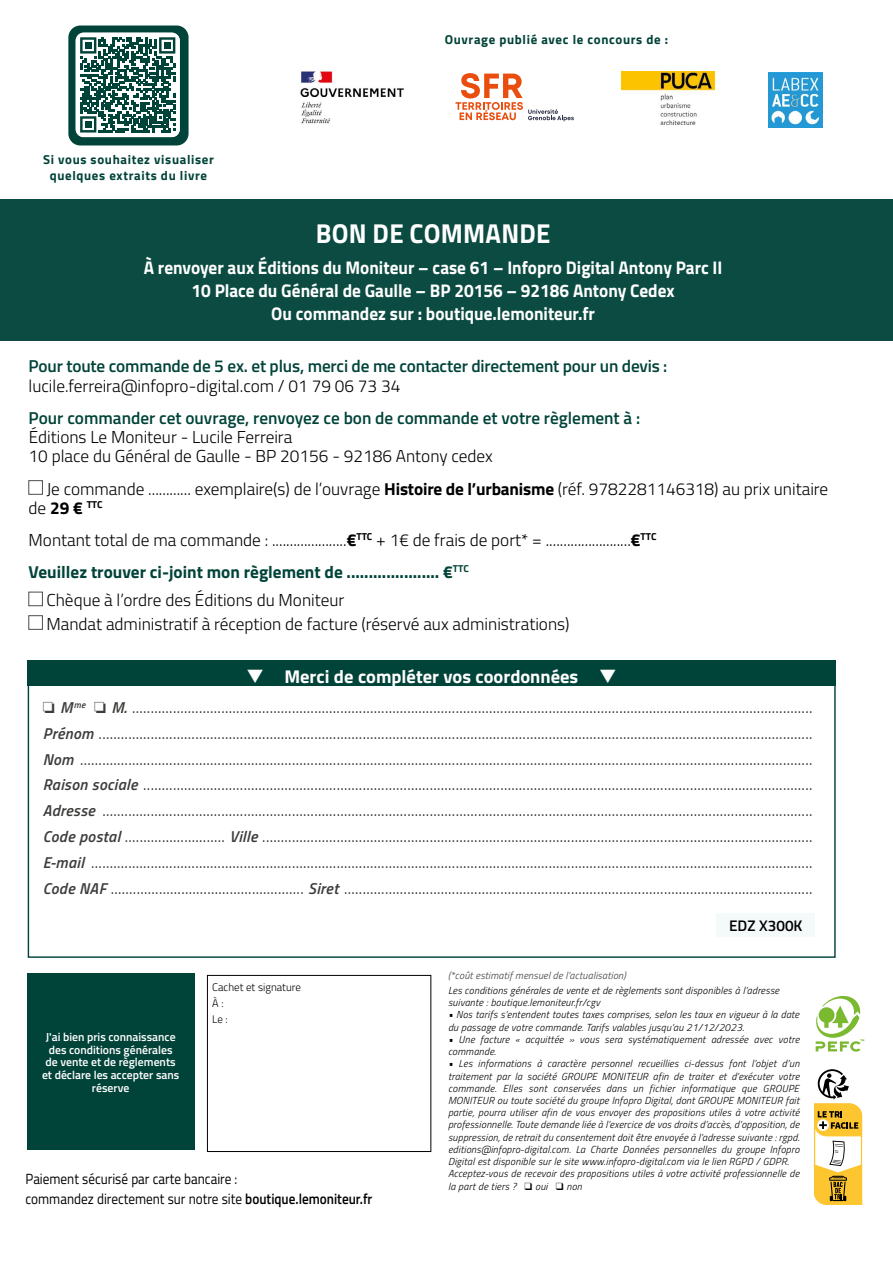
<style>
.page{position:relative;width:893px;height:1263px;background:#fff}
.page>*{position:absolute;margin:0;border:0;box-sizing:border-box;transform-origin:0 0}
.t1{font:700 27.3px "Titillium Web";letter-spacing:.01em;color:#fff;scale:.94 1}
.t2{font:700 18.45px "Titillium Web";color:#fff}
.t3{font:700 18.3px/22.6px "Titillium Web";color:#fff;text-align:center;scale:.94 1}
.t4{font:300 17.25px/19.4px "Titillium Web";color:#000}
.t5{font:600 17.25px "Titillium Web";letter-spacing:-.01em;color:#004339}
.t6{font:15.75px/25.8px "Titillium Web";color:#3c3c3b;text-align:justify}
.t7{font:600 15.3px "Titillium Web";color:#000}
.t8{font:14.7px/20.2px "Titillium Web";color:#000;scale:.9 1}
.t9{font:700 12.9px/15.5px "Titillium Web";letter-spacing:.05em;color:#004339;text-align:center}
.t10{font:700 12.9px "Titillium Web";letter-spacing:.05em;color:#004238}
.t11{font:600 11.7px/12.9px "Titillium Web";color:#fff;text-align:center}
.t12{font:300 10.95px/15.8px "Titillium Web";color:#000}
.t13{font:italic 300 10.2px/12.3px "Titillium Web";letter-spacing:.02em;color:#000}
.t14{font:italic 300 10.2px "Titillium Web";letter-spacing:.02em;color:#3c3c3b}
.s1{font-weight:700}
.s2{font-weight:700;color:#004339}
.s3{font-weight:600;font-style:italic}
.s4{font-weight:600}
</style>
<div class="page">
<div style="left:27px;top:661px;width:809px;height:25px;background:#004339"></div>
<div style="left:717px;top:913px;width:98px;height:24px;background:#f4f9fa"></div>
<div style="left:207px;top:975px;width:224px;height:177px;border:1px solid #000"></div>
<div style="left:27px;top:974px;width:167px;height:176px;background:#004339"></div>
<div style="left:0;top:199px;width:893px;height:141px;background:#0b4b41"></div>
<svg style="left:813px;top:1069px;width:50px;height:136px"></svg>
<svg style="left:815px;top:996px;width:49px;height:55px"></svg>
<div style="left:68px;top:26px;width:121px;height:119px;background:#004339;border-radius:12px"></div>
<svg style="left:76px;top:33px;width:104px;height:104px"></svg>
<div style="left:85px;top:42px;width:7px;height:7px;background:#004339"></div>
<div style="left:164px;top:42px;width:7px;height:7px;background:#004339"></div>
<div style="left:85px;top:121px;width:7px;height:7px;background:#004339"></div>
<img style="left:300px;top:71px;width:104px;height:53px">
<svg style="left:455px;top:73px;width:119px;height:48px"></svg>
<img style="left:621px;top:72px;width:94px;height:53px">
<img style="left:769px;top:72px;width:53px;height:55px">
<p class="t9" style="left:43px;top:151px;width:172px">Si vous souhaitez visualiser quelques extraits du livre</p>
<p class="t10" style="left:445px;top:30px;width:225px">Ouvrage publié avec le concours de :</p>
<h1 class="t1" style="left:316px;top:212px;width:251px">BON DE COMMANDE</h1>
<p class="t3" style="left:144px;top:256px;width:617px">À renvoyer aux Éditions du Moniteur – case 61 – Infopro Digital Antony Parc II<br>10 Place du Général de Gaulle – BP 20156 – 92186 Antony Cedex<br>Ou commandez sur : boutique.lemoniteur.fr</p>
<p class="t5" style="left:29px;top:353px;width:640px">Pour toute commande de 5 ex. et plus, merci de me contacter directement pour un devis :</p>
<p class="t4" style="left:29px;top:375px;width:373px">lucile.ferreira@infopro-digital.com / 01 79 06 73 34</p>
<p class="t5" style="left:29px;top:405px;width:613px">Pour commander cet ouvrage, renvoyez ce bon de commande et votre règlement à :</p>
<p class="t4" style="left:29px;top:426px;width:466px">Éditions Le Moniteur - Lucile Ferreira<br>10 place du Général de Gaulle - BP 20156 - 92186 Antony cedex</p>
<p class="t4" style="left:29px;top:478px;width:801px;text-indent:18px">Je commande ............ exemplaire(s) de l’ouvrage <span class="s1">Histoire de l’urbanisme</span> (réf. 9782281146318) au prix unitaire de <span class="s1">29 €</span> <sup>TTC</sup></p>
<p class="t4" style="left:29px;top:523px;width:630px;line-height:32.1px">Montant total de ma commande : .....................<span class="s1">€</span><sup>TTC</sup> + 1€ de frais de port* = ........................<span class="s1">€</span><sup>TTC<br></sup><span class="s2">Veuillez trouver ci-joint mon règlement de ..................... €</span><sup>TTC</sup></p>
<p class="t4" style="left:46px;top:587px;width:525px;line-height:23.5px">Chèque à l’ordre des Éditions du Moniteur<br>Mandat administratif à réception de facture (réservé aux administrations)</p>
<p class="t2" style="left:246px;top:662px;width:372px">❑ Merci de compléter vos coordonnées ❑</p>
<p class="t6" style="left:43px;top:694px;width:771px">❏ <span class="s3">M</span><sup>me</sup> ❏ <span class="s3">M.</span> .......................................................................................................................................................................................<br><span class="s3">Prénom</span> ................................................................................................................................................................................................<br><span class="s3">Nom</span> .....................................................................................................................................................................................................<br><span class="s3">Raison sociale</span> ....................................................................................................................................................................................<br><span class="s3">Adresse</span> ...............................................................................................................................................................................................<br><span class="s3">Code postal</span> ........................... <span class="s3">Ville</span> ....................................................................................................................................................<br><span class="s3">E-mail</span> ..................................................................................................................................................................................................<br><span class="s3">Code NAF</span> .................................................... <span class="s3">Siret</span> ..............................................................................................................................</p>
<p class="t11" style="left:42px;top:1029px;width:139px">J'ai bien pris connaissance des conditions générales de vente et de règlements et déclare les accepter sans réserve</p>
<p class="t12" style="left:212px;top:979px;width:90px">Cachet et signature<br>À :<br>Le :</p>
<p class="t8" style="left:26px;top:1168px;width:387px">Paiement sécurisé par carte bancaire :<br>commandez directement sur notre site <span class="s4">boutique.lemoniteur.fr</span></p>
<p class="t7" style="left:729px;top:914px;width:75px">EDZ X300K</p>
<p class="t14" style="left:448px;top:968px;width:179px">(*coût estimatif mensuel de l’actualisation)</p>
<p class="t13" style="left:448px;top:983px;width:333px">Les conditions générales de vente et de règlements sont disponibles à l’adresse suivante : boutique.lemoniteur.fr/cgv</p>
<p class="t13" style="left:448px;top:1008px;width:353px">• Nos tarifs s’entendent toutes taxes comprises, selon les taux en vigueur à la date du passage de votre commande. Tarifs valables jusqu’au 21/12/2023.</p>
<p class="t13" style="left:448px;top:1032px;width:353px">• Une facture « acquittée » vous sera systématiquement adressée avec votre commande.</p>
<p class="t13" style="left:448px;top:1057px;width:353px">• Les informations à caractère personnel recueillies ci-dessus font l’objet d’un traitement par la société GROUPE MONITEUR afin de traiter et d’exécuter votre commande. Elles sont conservées dans un fichier informatique que GROUPE MONITEUR ou toute société du groupe Infopro Digital, dont GROUPE MONITEUR fait partie, pourra utiliser afin de vous envoyer des propositions utiles à votre activité professionnelle. Toute demande liée à l’exercice de vos droits d’accès, d’opposition, de suppression, de retrait du consentement doit être envoyée à l’adresse suivante : rgpd. editions@infopro-digital.com. La Charte Données personnelles du groupe Infopro Digital est disponible sur le site www.infopro-digital.com via le lien RGPD / GDPR.<br>Acceptez-vous de recevoir des propositions utiles à votre activité professionnelle de la part de tiers ? ❑ oui ❑ non</p>
</div>
